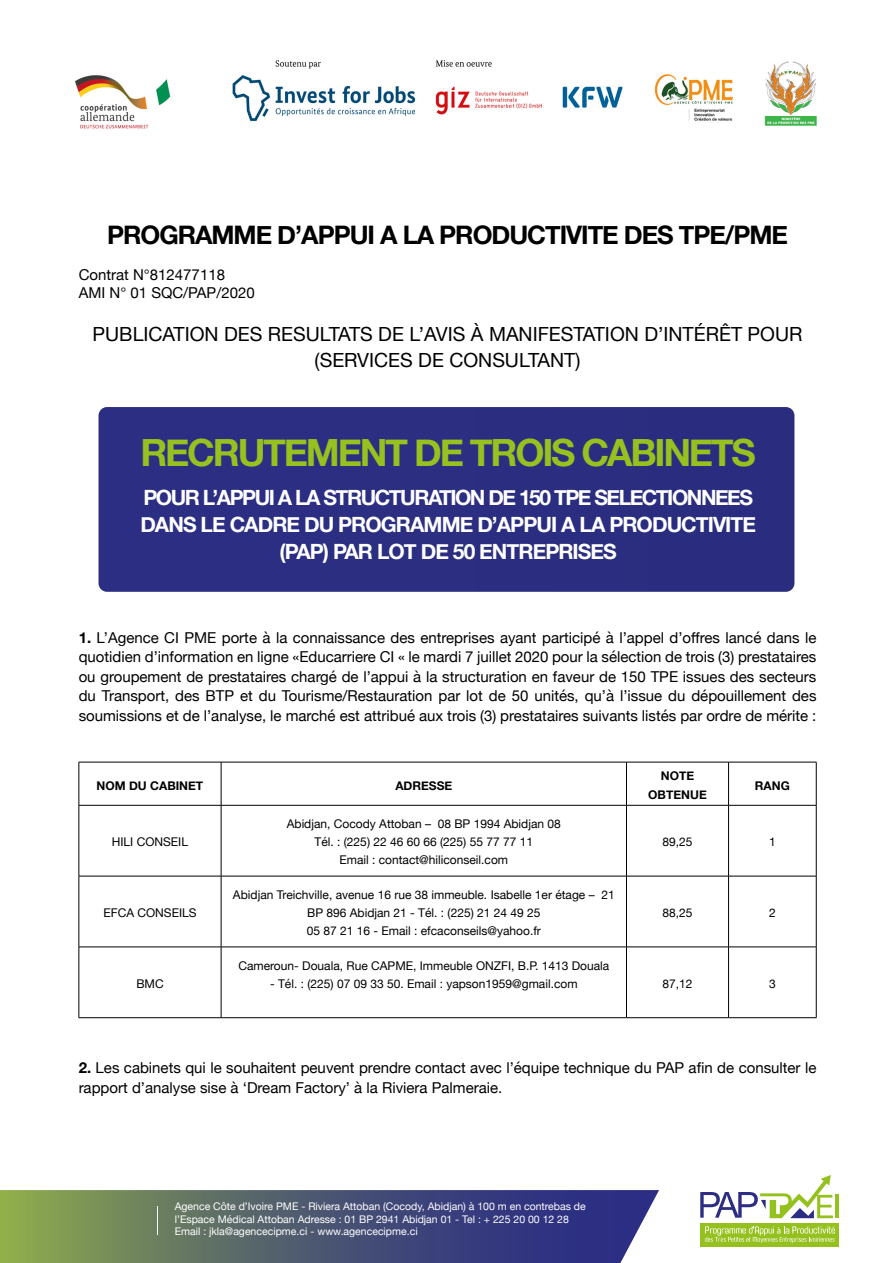
<style>
.page{position:relative;width:893px;height:1263px;background:#fff}
.page>*{position:absolute;margin:0;border:0;box-sizing:border-box;transform-origin:0 0}
.t1{font:700 37.5px "Helvetica Neue";letter-spacing:-.06em;color:#96c11f}
.t2{font:700 25.5px "Helvetica Neue";letter-spacing:-.04em;color:#000}
.t3{font:700 21px/27px "Helvetica Neue";letter-spacing:-.045em;color:#fff;text-align:center}
.t4{font:19.5px/25.5px "Helvetica Neue";color:#000;text-align:center}
.t5{font:15px/19.5px "Helvetica Neue";color:#000}
.t6{font:12px/18px "Helvetica Neue";color:#000;text-align:center}
.t7{font:700 12px/19.5px "Helvetica Neue";color:#000;text-align:center}
.t8{font:10.5px/12.6px "Helvetica Neue";color:#fff}
.s1{font-weight:700}
</style>
<div class="page">
<svg style="left:0;top:1190px;width:659px;height:73px;background:#566371"></svg>
<div style="left:700px;top:1223px;width:139px;height:23px;background:#95c11f"></div>
<svg style="left:705px;top:1226px;width:130px;height:17px"></svg>
<hr style="left:836px;top:1195px;width:3px;height:23px;background:#95c11f">
<svg style="left:700px;top:1175px;width:133px;height:43px"></svg>
<img style="left:74px;top:60px;width:743px;height:69px">
<svg style="left:157px;top:1206px;width:1px;height:28px"></svg>
<div style="left:99px;top:407px;width:695px;height:185px;background:#2b2e81"></div>
<hr style="left:79px;top:762px;width:142px;height:1px;background:#000">
<hr style="left:79px;top:762px;width:1px;height:43px;background:#000">
<hr style="left:221px;top:762px;width:405px;height:1px;background:#000">
<hr style="left:221px;top:762px;width:1px;height:43px;background:#000">
<hr style="left:626px;top:762px;width:103px;height:1px;background:#000">
<hr style="left:626px;top:762px;width:1px;height:43px;background:#000">
<hr style="left:729px;top:762px;width:87px;height:1px;background:#000">
<hr style="left:728px;top:762px;width:1px;height:43px;background:#000">
<hr style="left:816px;top:762px;width:1px;height:43px;background:#000">
<hr style="left:79px;top:805px;width:142px;height:1px;background:#000">
<hr style="left:79px;top:805px;width:1px;height:71px;background:#000">
<hr style="left:221px;top:805px;width:405px;height:1px;background:#000">
<hr style="left:221px;top:805px;width:1px;height:71px;background:#000">
<hr style="left:626px;top:805px;width:103px;height:1px;background:#000">
<hr style="left:626px;top:805px;width:1px;height:71px;background:#000">
<hr style="left:729px;top:805px;width:87px;height:1px;background:#000">
<hr style="left:728px;top:805px;width:1px;height:71px;background:#000">
<hr style="left:816px;top:805px;width:1px;height:71px;background:#000">
<hr style="left:79px;top:876px;width:142px;height:1px;background:#000">
<hr style="left:79px;top:876px;width:1px;height:71px;background:#000">
<hr style="left:221px;top:876px;width:405px;height:1px;background:#000">
<hr style="left:221px;top:876px;width:1px;height:71px;background:#000">
<hr style="left:626px;top:876px;width:103px;height:1px;background:#000">
<hr style="left:626px;top:876px;width:1px;height:71px;background:#000">
<hr style="left:729px;top:876px;width:87px;height:1px;background:#000">
<hr style="left:728px;top:876px;width:1px;height:71px;background:#000">
<hr style="left:816px;top:876px;width:1px;height:71px;background:#000">
<hr style="left:79px;top:947px;width:142px;height:1px;background:#000">
<hr style="left:79px;top:947px;width:1px;height:70px;background:#000">
<hr style="left:221px;top:947px;width:405px;height:1px;background:#000">
<hr style="left:221px;top:947px;width:1px;height:70px;background:#000">
<hr style="left:626px;top:947px;width:103px;height:1px;background:#000">
<hr style="left:626px;top:947px;width:1px;height:70px;background:#000">
<hr style="left:729px;top:947px;width:87px;height:1px;background:#000">
<hr style="left:728px;top:947px;width:1px;height:70px;background:#000">
<hr style="left:816px;top:947px;width:1px;height:70px;background:#000">
<hr style="left:79px;top:1017px;width:142px;height:1px;background:#000">
<hr style="left:221px;top:1017px;width:405px;height:1px;background:#000">
<hr style="left:626px;top:1017px;width:103px;height:1px;background:#000">
<hr style="left:729px;top:1017px;width:87px;height:1px;background:#000">
<h2 class="t2" style="left:107px;top:215px;width:682px">PROGRAMME D’APPUI A LA PRODUCTIVITE DES TPE/PME</h2>
<p class="t5" style="left:79px;top:266px;width:178px;line-height:18px">Contrat N°812477118<br>AMI N° 01 SQC/PAP/2020</p>
<h3 class="t4" style="left:93px;top:323px;width:711px">PUBLICATION DES RESULTATS DE L’AVIS À MANIFESTATION D’INTÉRÊT POUR (SERVICES DE CONSULTANT)</h3>
<h1 class="t1" style="left:140px;top:423px;width:617px">RECRUTEMENT DE TROIS CABINETS</h1>
<h3 class="t3" style="left:140px;top:484px;width:617px">POUR L’APPUI A LA STRUCTURATION DE 150 TPE SELECTIONNEES<br>DANS LE CADRE DU PROGRAMME D’APPUI A LA PRODUCTIVITE (PAP) PAR LOT DE 50 ENTREPRISES</h3>
<p class="t5" style="left:79px;top:628px;width:739px;text-align:justify"><span class="s1">1.</span> L’Agence CI PME porte à la connaissance des entreprises ayant participé à l’appel d’offres lancé dans le quotidien d’information en ligne «Educarriere CI « le mardi 7 juillet 2020 pour la sélection de trois (3) prestataires ou groupement de prestataires chargé de l’appui à la structuration en faveur de 150 TPE issues des secteurs du Transport, des BTP et du Tourisme/Restauration par lot de 50 unités, qu’à l’issue du dépouillement des soumissions et de l’analyse, le marché est attribué aux trois (3) prestataires suivants listés par ordre de mérite :</p>
<p class="t7" style="left:97px;top:776px;width:108px">NOM DU CABINET</p>
<p class="t7" style="left:395px;top:776px;width:58px">ADRESSE</p>
<p class="t7" style="left:648px;top:766px;width:60px">NOTE<br>OBTENUE</p>
<p class="t7" style="left:755px;top:776px;width:36px">RANG</p>
<p class="t6" style="left:112px;top:834px;width:78px">HILI CONSEIL</p>
<p class="t6" style="left:287px;top:816px;width:276px">Abidjan, Cocody Attoban – 08 BP 1994 Abidjan 08<br>Tél. : (225) 22 46 60 66 (225) 55 77 77 11<br>Email : contact@hiliconseil.com</p>
<p class="t6" style="left:662px;top:834px;width:32px">89,25</p>
<p class="t6" style="left:769px;top:834px;width:8px">1</p>
<p class="t6" style="left:103px;top:905px;width:95px">EFCA CONSEILS</p>
<p class="t6" style="left:136px;top:975px;width:29px">BMC</p>
<p class="t6" style="left:233px;top:887px;width:383px">Abidjan Treichville, avenue 16 rue 38 immeuble. Isabelle 1er étage – 21<br>BP 896 Abidjan 21 - Tél. : (225) 21 24 49 25<br>05 87 21 16 - Email : efcaconseils@yahoo.fr</p>
<p class="t6" style="left:663px;top:905px;width:32px">88,25</p>
<p class="t6" style="left:769px;top:905px;width:8px">2</p>
<p class="t6" style="left:238px;top:957px;width:372px">Cameroun- Douala, Rue CAPME, Immeuble ONZFI, B.P. 1413 Douala</p>
<p class="t6" style="left:270px;top:975px;width:309px">- Tél. : (225) 07 09 33 50. Email : yapson1959@gmail.com</p>
<p class="t6" style="left:663px;top:975px;width:32px">87,12</p>
<p class="t6" style="left:769px;top:975px;width:8px">3</p>
<p class="t5" style="left:79px;top:1059px;width:739px"><span class="s1">2.</span> Les cabinets qui le souhaitent peuvent prendre contact avec l’équipe technique du PAP afin de consulter le rapport d’analyse sise à ‘Dream Factory’ à la Riviera Palmeraie.</p>
<p class="t8" style="left:175px;top:1201px;width:412px">Agence Côte d’Ivoire PME - Riviera Attoban (Cocody, Abidjan) à 100 m en contrebas de l’Espace Médical Attoban Adresse : 01 BP 2941 Abidjan 01 - Tel : + 225 20 00 12 28<br>Email : jkla@agencecipme.ci - www.agencecipme.ci</p>
</div>
